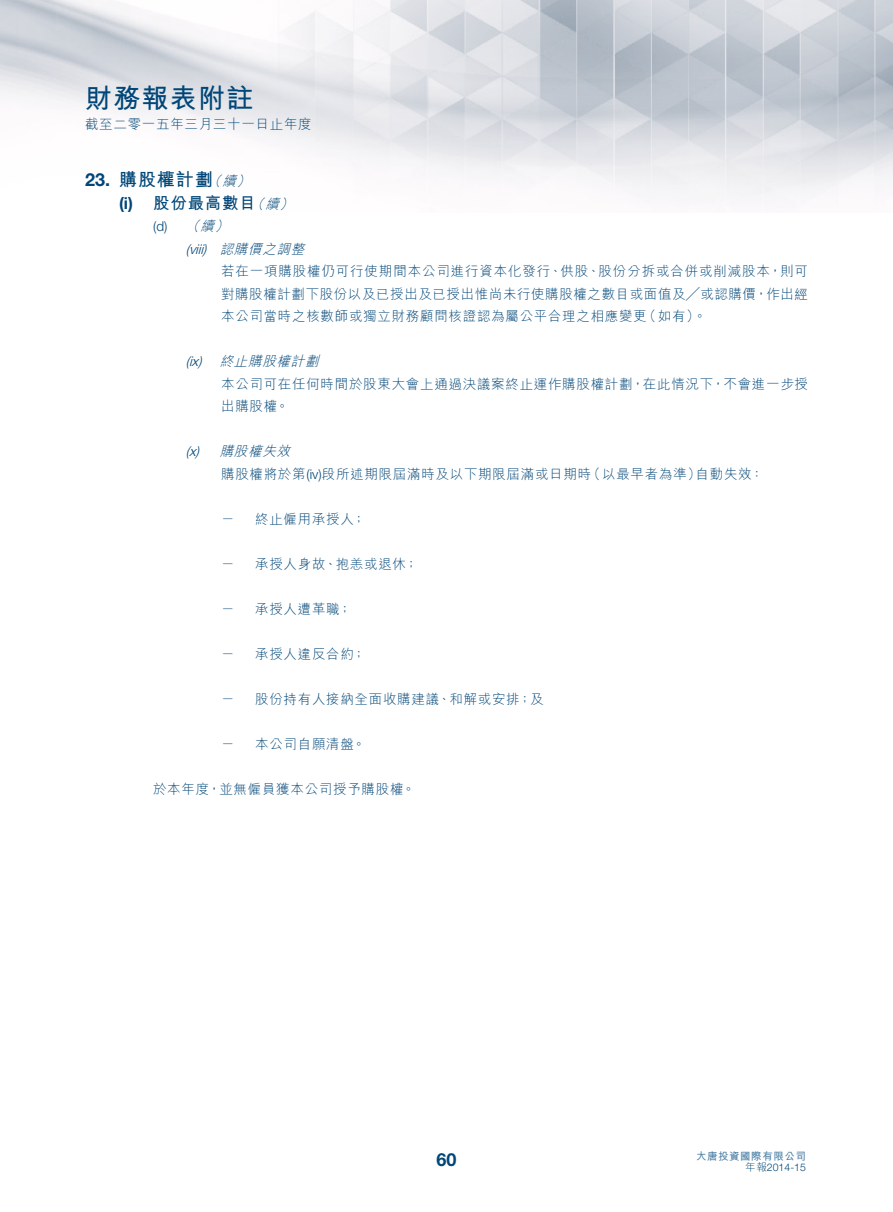
<style>
.page{position:relative;width:893px;height:1212px;background:#fff}
.page>*{position:absolute;margin:0;border:0;box-sizing:border-box;transform-origin:0 0}
.t1{font:700 27px "M Hei HK";letter-spacing:.05em;color:#004678}
.Heading_1{font:700 18px "Helvetica Neue LT Std";color:#004678}
.Heading_1-2{font:700 18px "M Hei HK";letter-spacing:.055em;color:#004678}
.Heading_2{font:700 16.5px "M Hei HK";letter-spacing:.05em;color:#004678}
.Heading_2-2{font:700 16.5px "Helvetica Neue LT Std";color:#004678}
.Body_Text{font:300 13.5px/22.5px "M Hei HK";letter-spacing:.055em;color:#004678}
.Heading_4{font:italic 300 13.5px "M Hei HK";color:#004678}
.Heading_4-2{font:italic 300 13.5px "Helvetica Neue LT Std";color:#004678}
.Heading_1-3{font:italic 300 13.5px "M Hei HK";color:#004678}
.Heading_2-3{font:italic 300 13.5px "M Hei HK";color:#004678}
.Body_Text-2{font:italic 300 13.5px "M Hei HK";color:#004678}
.Body_Text-3{font:300 13.5px "Helvetica Neue LT Std";color:#004678}
.t2{font:700 10.5px "M Hei HK";letter-spacing:.055em;color:#4e81a6}
.t3{font:300 10.5px "Helvetica Neue LT Std";letter-spacing:.005em;color:#004678}
.s1{font-family:"Helvetica Neue LT Std"}
.s2{font-family:"M Hei HK"}
</style>
<div class="page">
<img style="left:1px;top:0;width:892px;height:197px">
<img style="left:0;top:0;width:1px;height:213px">
<h1 class="t1" style="left:85px;top:78px;width:170px">財務報表附註</h1>
<p class="Body_Text" style="left:85px;top:113px;width:228px">截至二零一五年三月三十一日止年度</p>
<p class="Heading_1" style="left:85px;top:169px;width:27px">23.</p>
<p class="Heading_1-2" style="left:119px;top:166px;width:95px">購股權計劃</p>
<p class="Heading_1-3" style="left:222px;top:174px;width:19px">續</p>
<p class="Heading_1-3" style="left:207px;top:174px;width:19px">（</p>
<p class="Heading_1-3" style="left:237px;top:174px;width:19px">(</p>
<p class="Heading_2-2" style="left:119px;top:193px;width:15px">)i(</p>
<p class="Heading_2" style="left:153px;top:191px;width:104px">股份最高數目</p>
<p class="Heading_2-3" style="left:265px;top:197px;width:19px">續</p>
<p class="Heading_2-3" style="left:251px;top:197px;width:19px">（</p>
<p class="Heading_2-3" style="left:280px;top:197px;width:19px">(</p>
<p class="Body_Text-2" style="left:201px;top:219px;width:19px">續</p>
<p class="Body_Text-3" style="left:153px;top:218px;width:16px">d( )</p>
<p class="Body_Text-2" style="left:186px;top:219px;width:19px">（</p>
<p class="Body_Text-2" style="left:215px;top:219px;width:19px">(</p>
<p class="Heading_4-2" style="left:186px;top:241px;width:9px">(</p>
<p class="Heading_4-2" style="left:203px;top:241px;width:9px">)</p>
<p class="Heading_4-2" style="left:189px;top:241px;width:20px">viii</p>
<p class="Heading_4-2" style="left:186px;top:353px;width:18px">i x(</p>
<p class="Heading_4-2" style="left:198px;top:353px;width:9px">)</p>
<p class="Heading_4-2" style="left:186px;top:443px;width:19px">)x(</p>
<p class="Heading_4" style="left:220px;top:242px;width:90px">認購價之調整</p>
<p class="Body_Text" style="left:221px;top:260px;width:588px">若在一項購股權仍可行使期間本公司進行資本化發行、供股、股份分拆或合併或削減股本，則可</p>
<p class="Body_Text" style="left:221px;top:282px;width:588px">對購股權計劃下股份以及已授出及已授出惟尚未行使購股權之數目或面值及╱或認購價，作出經</p>
<p class="Body_Text" style="left:643px;top:305px;width:65px">（如有。(</p>
<p class="Body_Text" style="left:221px;top:305px;width:427px">本公司當時之核數師或獨立財務顧問核證認為屬公平合理之相應變更</p>
<p class="Heading_4" style="left:220px;top:354px;width:104px">終止購股權計劃</p>
<p class="Body_Text" style="left:221px;top:372px;width:588px">本公司可在任何時間於股東大會上通過決議案終止運作購股權計劃，在此情況下，不會進一步授出購股權。</p>
<p class="Heading_4" style="left:220px;top:444px;width:75px">購股權失效</p>
<p class="Body_Text" style="left:587px;top:462px;width:115px">（以最早者為準）</p>
<p class="Body_Text" style="left:221px;top:462px;width:372px">購股權將於第 <span class="s1">i v( )</span>段所述期限屆滿時及以下期限屆滿或日期時</p>
<p class="Body_Text" style="left:255px;top:507px;width:112px">終止僱用承授人;</p>
<p class="Body_Text" style="left:696px;top:462px;width:69px">自動失效：</p>
<p class="Body_Text" style="left:221px;top:507px;width:15px">－</p>
<p class="Body_Text" style="left:221px;top:552px;width:15px">－</p>
<p class="Body_Text" style="left:221px;top:597px;width:15px">－</p>
<p class="Body_Text" style="left:221px;top:642px;width:15px">－</p>
<p class="Body_Text" style="left:255px;top:552px;width:164px">承授人身故、抱恙或退休;</p>
<p class="Body_Text" style="left:255px;top:597px;width:98px">承授人遭革職;</p>
<p class="Body_Text" style="left:255px;top:642px;width:112px">承授人違反合約;</p>
<p class="Body_Text" style="left:221px;top:687px;width:15px">－</p>
<p class="Body_Text" style="left:255px;top:687px;width:290px">股份持有人接納全面收購建議、和解或安排；及</p>
<p class="Body_Text" style="left:255px;top:732px;width:112px">本公司自願清盤。</p>
<p class="Body_Text" style="left:221px;top:732px;width:15px">－</p>
<p class="Body_Text" style="left:153px;top:777px;width:264px">於本年度，並無僱員獲本公司授予購股權。</p>
<h2 class="Heading_1" style="left:436px;top:1148px;width:22px">60</h2>
<p class="t2" style="left:696px;top:1148px;width:112px">大唐投資國際有限公司</p>
<p class="t3" style="left:745px;top:1161px;width:62px"><span class="s2">年報</span>2014-15</p>
</div>
